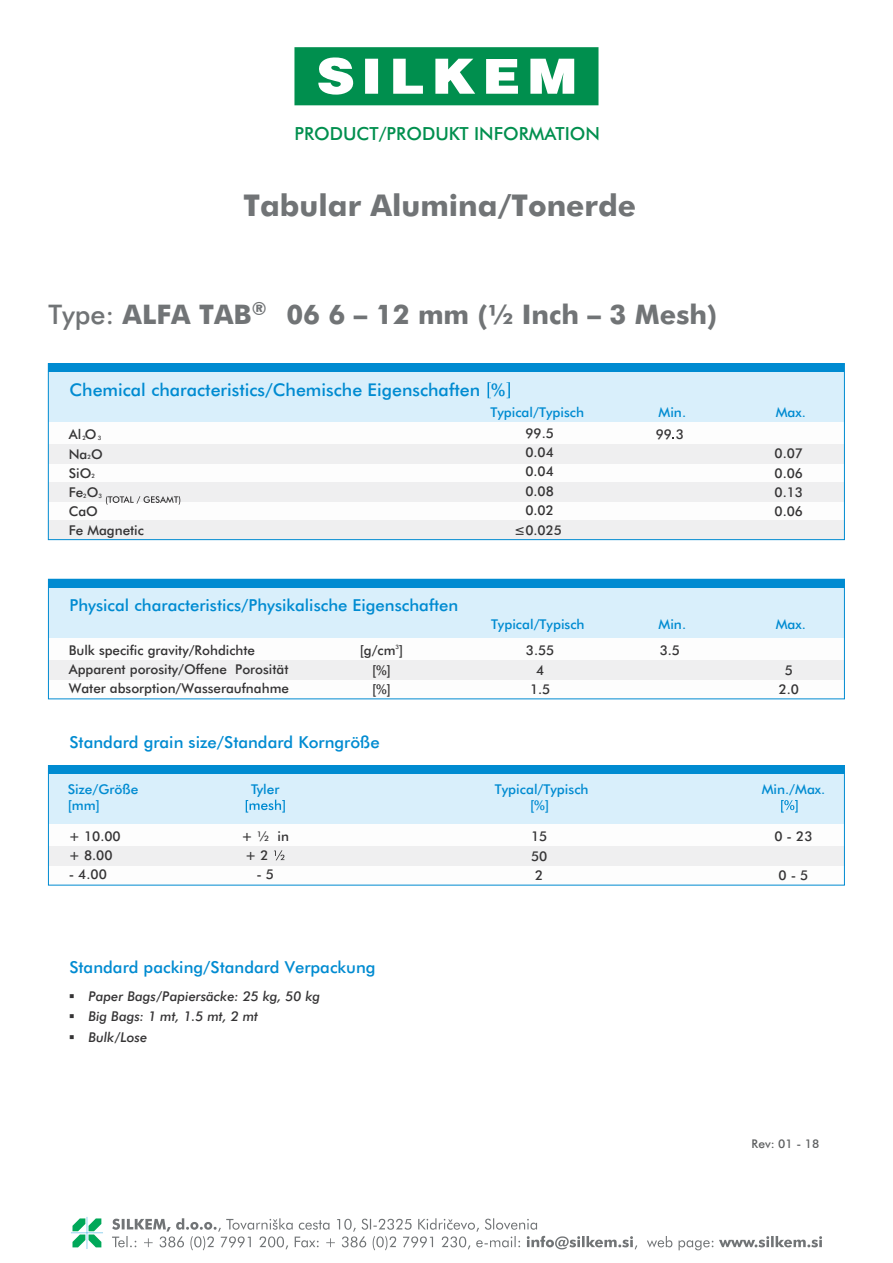
<style>
.page{position:relative;width:893px;height:1263px;background:#fff}
.page>*{position:absolute;margin:0;border:0;box-sizing:border-box;transform-origin:0 0}
.t1{font:700 30px "Futura BT";color:#717476}
.t2{font:700 27px "Futura BT";color:#717476}
.t3{font:500 18px "Futura BT";color:#008f4e}
.t4{font:500 17.55px "Futura BT";color:#008bd1}
.t5{font:500 16.5px "Futura BT";color:#008bd1}
.t6{font:500 13.5px/19.4px "Futura BT";color:#353435;text-align:center}
.t7{font:500 13.5px/16.2px "Futura BT";color:#008bd1}
.t8{font:italic 500 13.5px "Futura BT";color:#353435}
.t9{font:500 12px "Futura BT";color:#5e6061}
.t10{font:500 6px "Futura BT";color:#353435}
.s1{font-weight:500}
</style>
<div class="page">
<div style="left:49px;top:765px;width:795px;height:59px;background:#d9effb"></div>
<div style="left:48px;top:846px;width:796px;height:19px;background:#efeff0"></div>
<div style="left:48px;top:765px;width:796px;height:9px;background:#008bd1"></div>
<svg style="left:246px;top:800px;width:39px;height:13px"></svg>
<svg style="left:781px;top:800px;width:17px;height:13px"></svg>
<svg style="left:274px;top:850px;width:10px;height:10px"></svg>
<div style="left:48px;top:765px;width:797px;height:120px;border:1px solid #008bd1"></div>
<div style="left:49px;top:364px;width:795px;height:58px;background:#d9effb"></div>
<div style="left:48px;top:482px;width:796px;height:19px;background:#efeff0"></div>
<div style="left:48px;top:444px;width:796px;height:19px;background:#efeff0"></div>
<svg style="left:488px;top:382px;width:3px;height:16px"></svg>
<svg style="left:506px;top:382px;width:4px;height:16px"></svg>
<div style="left:49px;top:364px;width:795px;height:8px;background:#008bd1"></div>
<div style="left:48px;top:520px;width:796px;height:20px;background:#efeff0"></div>
<svg style="left:106px;top:496px;width:74px;height:9px"></svg>
<div style="left:48px;top:363px;width:797px;height:177px;border:1px solid #008bd1"></div>
<svg style="left:294px;top:47px;width:304px;height:58px"></svg>
<svg style="left:112px;top:1218px;width:710px;height:32px"></svg>
<svg style="left:71px;top:1217px;width:32px;height:32px"></svg>
<div style="left:49px;top:579px;width:795px;height:58px;background:#d9effb"></div>
<div style="left:48px;top:660px;width:796px;height:19px;background:#efeff0"></div>
<div style="left:48px;top:579px;width:796px;height:8px;background:#008bd1"></div>
<div style="left:48px;top:579px;width:797px;height:120px;border:1px solid #008bd1"></div>
<h3 class="t3" style="left:294px;top:126px;width:307px">PRODUCT/PRODUKT INFORMATION</h3>
<h1 class="t1" style="left:243px;top:193px;width:394px">Tabular Alumina/Tonerde</h1>
<h2 class="t2" style="left:48px;top:303px;width:670px"><span class="s1">Type:</span> ALFA TAB<sup>®</sup> 06 6 – 12 mm (½ Inch – 3 Mesh)</h2>
<p class="t4" style="left:69px;top:382px;width:437px">Chemical characteristics/Chemische Eigenschaften %</p>
<p class="t7" style="left:490px;top:405px;width:95px">Typical/Typisch</p>
<p class="t7" style="left:659px;top:405px;width:29px">Min.</p>
<p class="t7" style="left:776px;top:405px;width:32px">Max.</p>
<p class="t6" style="left:69px;top:426px;width:29px">AlO</p>
<p class="t10" style="left:83px;top:436px;width:5px">2</p>
<p class="t10" style="left:98px;top:436px;width:5px">3</p>
<p class="t6" style="left:656px;top:426px;width:30px">99 3</p>
<p class="t6" style="left:69px;top:445px;width:36px">Na O</p>
<p class="t10" style="left:87px;top:455px;width:5px">2</p>
<p class="t6" style="left:69px;top:464px;width:24px">SiO</p>
<p class="t10" style="left:91px;top:474px;width:5px">2</p>
<p class="t6" style="left:69px;top:484px;width:31px">Fe O</p>
<p class="t10" style="left:83px;top:493px;width:5px">2</p>
<p class="t10" style="left:99px;top:493px;width:5px">3</p>
<p class="t6" style="left:69px;top:503px;width:77px;text-align:left">CaO<br>Fe Magnetic</p>
<p class="t6" style="left:514px;top:424px;width:49px">99.5<br>0.04<br>0.04<br>0.08<br>0.02 ≤0.025</p>
<p class="t6" style="left:775px;top:445px;width:30px;text-align:justify">0.07<br>0.06<br>0.13<br>0.06</p>
<p class="t5" style="left:69px;top:599px;width:390px">Physical characteristics/Physikalische Eigenschaften</p>
<p class="t6" style="left:69px;top:642px;width:222px;text-align:left">Bulk specific gravity/Rohdichte<br>Apparent porosity/Offene Porosität<br>Water absorption/Wasseraufnahme</p>
<p class="t6" style="left:526px;top:642px;width:30px">3.55<br>4<br>1.5</p>
<p class="t7" style="left:491px;top:617px;width:95px">Typical/Typisch</p>
<p class="t7" style="left:659px;top:617px;width:29px">Min.</p>
<p class="t7" style="left:776px;top:618px;width:32px">Max.</p>
<p class="t6" style="left:660px;top:642px;width:22px">3.5</p>
<p class="t6" style="left:779px;top:661px;width:22px">5<br>2.0</p>
<p class="t10" style="left:395px;top:645px;width:5px">3</p>
<p class="t6" style="left:360px;top:642px;width:45px">[g/cm ] [%]<br>[%]</p>
<p class="t5" style="left:69px;top:735px;width:312px">Standard grain size/Standard Korngröße</p>
<p class="t7" style="left:68px;top:782px;width:72px">Size/Größe [mm]</p>
<p class="t7" style="left:251px;top:782px;width:30px">Tyler</p>
<p class="t7" style="left:495px;top:782px;width:95px;text-align:center">Typical/Typisch [%]</p>
<p class="t7" style="left:762px;top:782px;width:65px">Min./Max.</p>
<p class="t6" style="left:242px;top:828px;width:49px;text-align:left">+ ½ in + 2</p>
<p class="t6" style="left:256px;top:866px;width:19px">- 5</p>
<p class="t6" style="left:69px;top:828px;width:54px;text-align:left">+ 10.00 + 8.00</p>
<p class="t6" style="left:69px;top:866px;width:40px">- 4.00</p>
<p class="t6" style="left:774px;top:828px;width:40px">0 - 23</p>
<p class="t6" style="left:778px;top:867px;width:31px">0 - 5</p>
<p class="t6" style="left:531px;top:828px;width:18px">15<br>50<br>2</p>
<p class="t5" style="left:69px;top:960px;width:308px">Standard packing/Standard Verpackung</p>
<p class="t8" style="left:69px;top:990px;width:253px">▪ Paper Bags/Papiersäcke: 25 kg, 50 kg</p>
<p class="t8" style="left:69px;top:1011px;width:191px">▪ Big Bags: 1 mt, 1.5 mt, 2 mt</p>
<p class="t8" style="left:69px;top:1032px;width:80px">▪ Bulk/Lose</p>
<p class="t9" style="left:752px;top:1139px;width:69px">Rev: 01 - 18</p>
</div>
